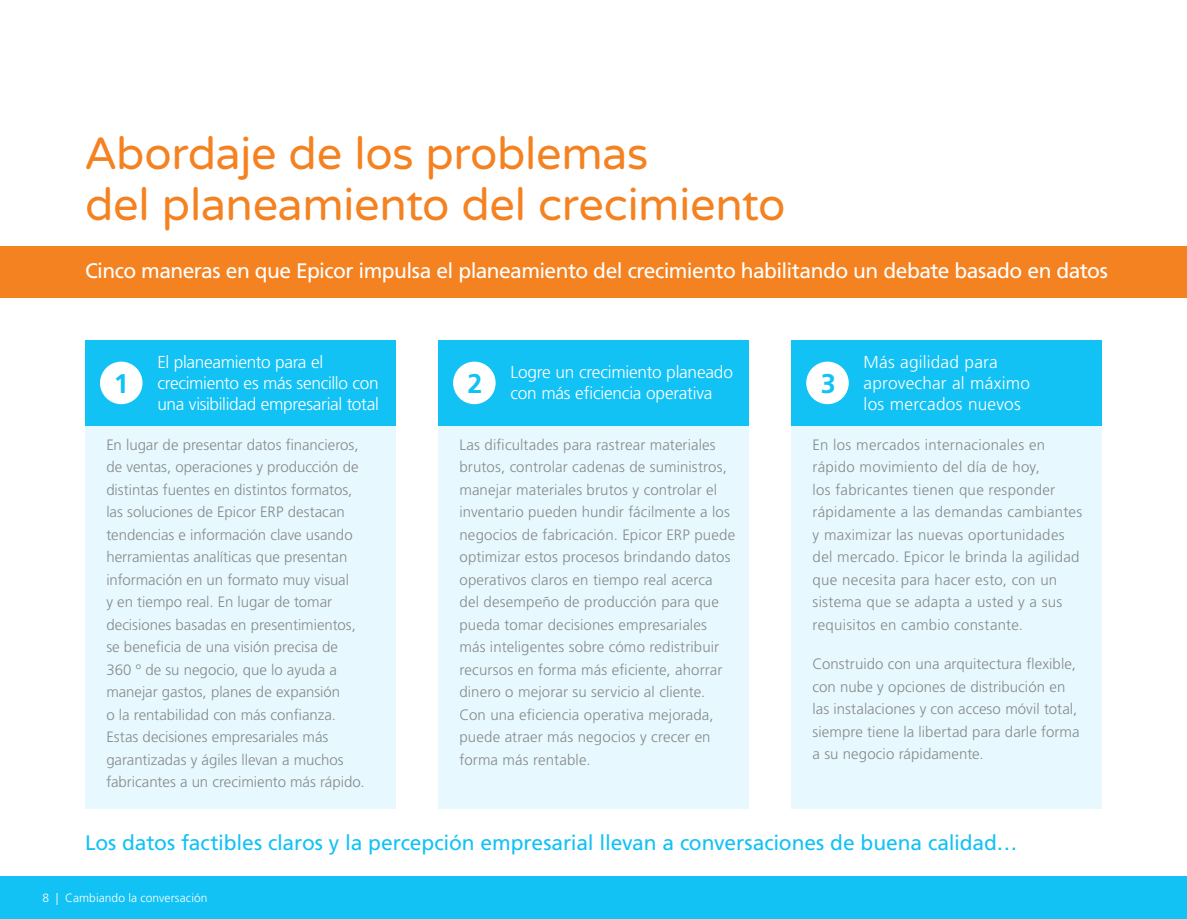
<style>
.page{position:relative;width:1187px;height:919px;background:#fff}
.page>*{position:absolute;margin:0;border:0;box-sizing:border-box;transform-origin:0 0}
.t1{font:45px/51px "Varela Round";letter-spacing:-.01em;color:#f58221}
.t2{font:700 27px "Frutiger LT Std";color:#12c2f5}
.t3{font:21px "Frutiger LT Std";letter-spacing:-.025em;color:#fff}
.t4{font:21px "Frutiger LT Std";letter-spacing:-.005em;color:#12c2f5}
.t5{font:300 17.25px/21px "Frutiger LT Std";letter-spacing:-.015em;color:#fff}
.t6{font:300 17.25px/21px "Frutiger LT Std";letter-spacing:.01em;color:#fff}
.Grey_Body{font:300 15px/22.5px "Frutiger LT Std";letter-spacing:.005em;color:#878a8c}
.Grey_Body-2{font:300 12px "Frutiger LT Std";letter-spacing:.005em;color:#fff}
</style>
<div class="page">
<div style="left:0;top:247px;width:1186px;height:51px;background:#f58221"></div>
<div style="left:0;top:876px;width:1186px;height:42px;background:#12c2f5"></div>
<div style="left:85px;top:340px;width:310px;height:468px;background:#e7f9fe"></div>
<div style="left:438px;top:340px;width:310px;height:468px;background:#e7f9fe"></div>
<div style="left:791px;top:340px;width:310px;height:468px;background:#e7f9fe"></div>
<div style="left:85px;top:340px;width:310px;height:85px;background:#12c2f5"></div>
<div style="left:438px;top:340px;width:310px;height:85px;background:#12c2f5"></div>
<div style="left:791px;top:340px;width:310px;height:85px;background:#12c2f5"></div>
<div style="left:100px;top:361px;width:42px;height:43px;background:#fff;border-radius:50%"></div>
<div style="left:453px;top:361px;width:42px;height:43px;background:#fff;border-radius:50%"></div>
<div style="left:806px;top:361px;width:42px;height:43px;background:#fff;border-radius:50%"></div>
<p class="t1" style="left:85px;top:129px;width:702px">Abordaje de los problemas<br>del planeamiento del crecimiento</p>
<p class="t3" style="left:85px;top:259px;width:1024px">Cinco maneras en que Epicor impulsa el planeamiento del crecimiento habilitando un debate basado en datos</p>
<p class="t5" style="left:157px;top:352px;width:223px">El planeamiento para el crecimiento es más sencillo con una visibilidad empresarial total</p>
<p class="Grey_Body" style="left:106px;top:433px;width:260px">En lugar de presentar datos financieros, de ventas, operaciones y producción de distintas fuentes en distintos formatos, las soluciones de Epicor ERP destacan tendencias e información clave usando herramientas analíticas que presentan información en un formato muy visual<br>y en tiempo real. En lugar de tomar decisiones basadas en presentimientos, se beneficia de una visión precisa de 360 º de su negocio, que lo ayuda a manejar gastos, planes de expansión<br>o la rentabilidad con más confianza.<br>Estas decisiones empresariales más garantizadas y ágiles llevan a muchos fabricantes a un crecimiento más rápido.</p>
<p class="t6" style="left:863px;top:352px;width:168px">Más agilidad para aprovechar al máximo los mercados nuevos</p>
<p class="Grey_Body" style="left:812px;top:433px;width:271px">En los mercados internacionales en rápido movimiento del día de hoy,<br>los fabricantes tienen que responder rápidamente a las demandas cambiantes y maximizar las nuevas oportunidades del mercado. Epicor le brinda la agilidad que necesita para hacer esto, con un sistema que se adapta a usted y a sus requisitos en cambio constante.</p>
<p class="Grey_Body" style="left:812px;top:653px;width:268px">Construido con una arquitectura flexible, con nube y opciones de distribución en las instalaciones y con acceso móvil total, siempre tiene la libertad para darle forma a su negocio rápidamente.</p>
<p class="t5" style="left:510px;top:362px;width:224px">Logre un crecimiento planeado con más eficiencia operativa</p>
<p class="Grey_Body" style="left:459px;top:433px;width:277px">Las dificultades para rastrear materiales brutos, controlar cadenas de suministros, manejar materiales brutos y controlar el inventario pueden hundir fácilmente a los negocios de fabricación. Epicor ERP puede optimizar estos procesos brindando datos operativos claros en tiempo real acerca del desempeño de producción para que pueda tomar decisiones empresariales más inteligentes sobre cómo redistribuir recursos en forma más eficiente, ahorrar dinero o mejorar su servicio al cliente.<br>Con una eficiencia operativa mejorada, puede atraer más negocios y crecer en forma más rentable.</p>
<p class="t2" style="left:114px;top:368px;width:17px">1</p>
<p class="t2" style="left:467px;top:368px;width:17px">2</p>
<p class="t2" style="left:820px;top:368px;width:17px">3</p>
<p class="t4" style="left:85px;top:830px;width:934px">Los datos factibles claros y la percepción empresarial llevan a conversaciones de buena calidad…</p>
<p class="Grey_Body-2" style="left:43px;top:891px;width:166px">8 | Cambiando la conversación</p>
</div>
